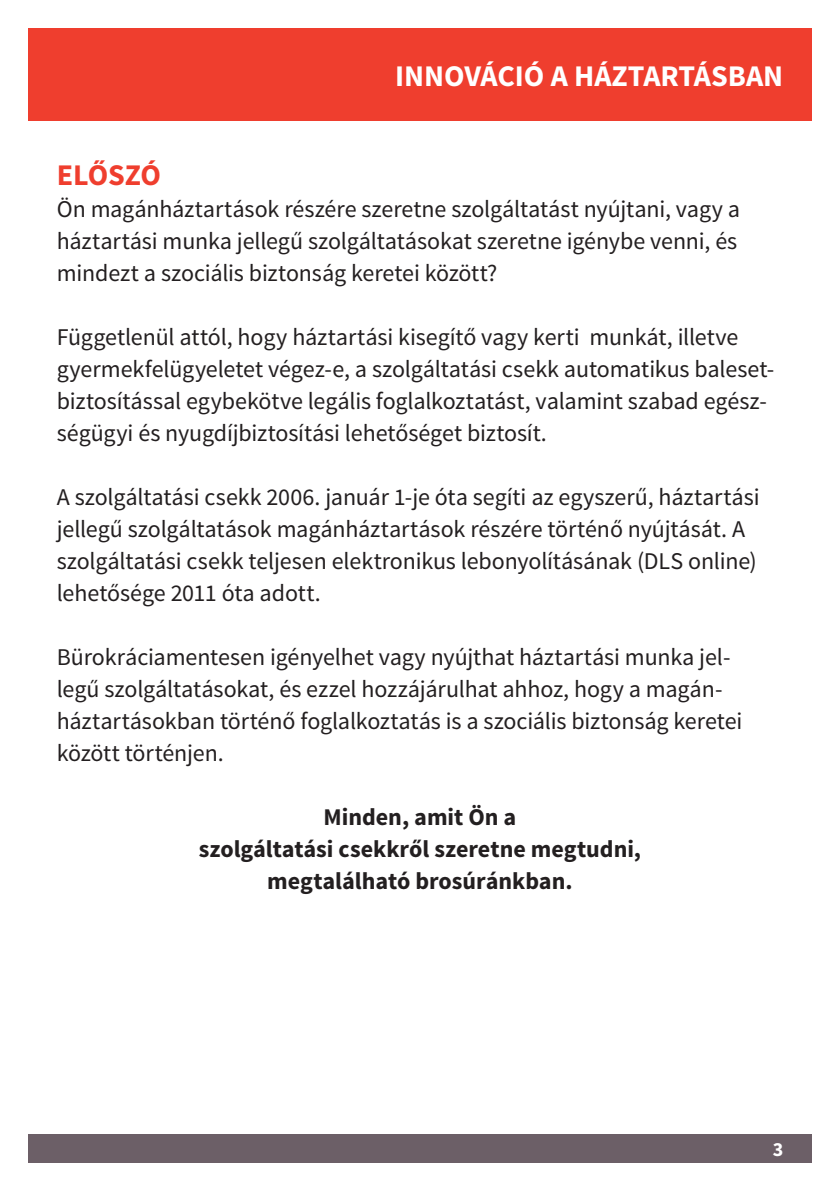
<style>
.page{position:relative;width:840px;height:1191px;background:#fff}
.page>*{position:absolute;margin:0;border:0;box-sizing:border-box;transform-origin:0 0}
.Überschrift_1_Ebene{font:700 30px "Source Sans Pro";color:#fff}
.Überschrift_1_Ebene-2{font:700 30px "Source Sans Pro";color:#ef3e2e}
.Fliesstext{font:24px/32px "Source Sans Pro";letter-spacing:-.005em;color:#231f20}
.Fliesstext-2{font:700 24px "Source Sans Pro";color:#231f20}
.Hauptüber{font:700 20px "Source Sans Pro";color:#fff}
</style>
<div class="page">
<div style="left:28px;top:1134px;width:783px;height:28px;background:#6c5f67"></div>
<div style="left:28px;top:28px;width:783px;height:93px;background:#ef3e2e"></div>
<p class="Überschrift_1_Ebene" style="left:395px;top:57px;width:389px">INNOVÁCIÓ A HÁZTARTÁSBAN</p>
<p class="Überschrift_1_Ebene-2" style="left:57px;top:155px;width:106px">ELŐSZÓ</p>
<p class="Fliesstext" style="left:57px;top:193px;width:684px;text-align:justify">Ön magánháztartások részére szeretne szolgáltatást nyújtani, vagy a háztartási munka jellegű szolgáltatásokat szeretne igénybe venni, és mindezt a szociális biztonság keretei között?</p>
<p class="Fliesstext" style="left:57px;top:321px;width:718px">Függetlenül attól, hogy háztartási kisegítő vagy kerti munkát, illetve gyermekfelügyeletet végez-e, a szolgáltatási csekk automatikus baleset&shy;biztosítással egybekötve legális foglalkoztatást, valamint szabad egész&shy;ségügyi és nyugdíjbiztosítási lehetőséget biztosít.</p>
<p class="Fliesstext" style="left:57px;top:481px;width:704px">A szolgáltatási csekk 2006. január 1-je óta segíti az egyszerű, háztartási jellegű szolgáltatások magánháztartások részére történő nyújtását. A szolgáltatási csekk teljesen elektronikus lebonyolításának (DLS online) lehetősége 2011 óta adott.</p>
<p class="Fliesstext" style="left:57px;top:641px;width:686px">Bürokráciamentesen igényelhet vagy nyújthat háztartási munka jel&shy;legű szolgáltatásokat, és ezzel hozzájárulhat ahhoz, hogy a magán&shy;háztartásokban történő foglalkoztatás is a szociális biztonság keretei között történjen.</p>
<p class="Fliesstext-2" style="left:323px;top:801px;width:194px">Minden, amit Ön a</p>
<p class="Fliesstext-2" style="left:199px;top:833px;width:443px">szolgáltatási csekkről szeretne megtudni,</p>
<p class="Fliesstext-2" style="left:267px;top:865px;width:307px">megtalálható brosúránkban.</p>
<p class="Hauptüber" style="left:772px;top:1136px;width:12px">3</p>
</div>
